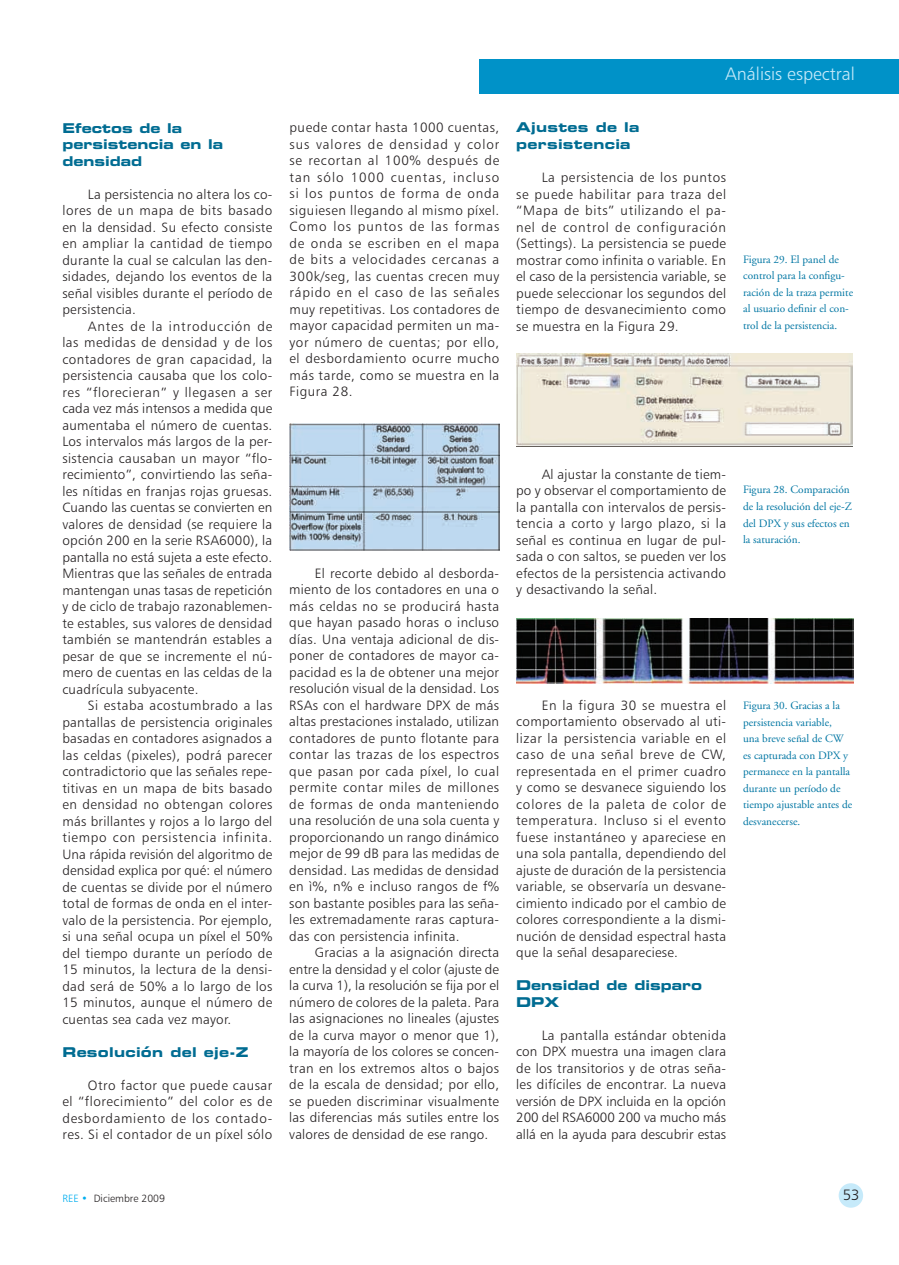
<style>
.page{position:relative;width:899px;height:1265px;background:#fff}
.page>*{position:absolute;margin:0;border:0;box-sizing:border-box;transform-origin:0 0}
.t1{font:18px "Humanist 777 BT Light B";color:#c6eafa}
.t2{font:15px "Humanist 777 BT Light B";color:#231f20}
.t3{font:13.5px/16.5px "Humanist 777 BT Light B";letter-spacing:.02em;color:#231f20;text-align:justify}
.t4{font:13.5px/16.5px "Eurostile Bold Extended Two";color:#006c92}
.t5{font:13.5px/16.5px "Eurostile Bold Extended Two";letter-spacing:.02em;color:#006c92}
.t6{font:11.25px/16.5px "Adobe Garamond";color:#0076a3}
.t7{font:10.5px "Humanist 777 BT Light B";color:#231f20}
.s1{color:#00aeef}
</style>
<div class="page">
<div style="left:479px;top:59px;width:419px;height:34px;background:#0092c8"></div>
<div style="left:838px;top:1183px;width:25px;height:24px;background:#c6eafa;border-radius:50%"></div>
<img style="left:289px;top:423px;width:210px;height:128px">
<img style="left:516px;top:353px;width:336px;height:94px">
<img style="left:517px;top:618px;width:336px;height:65px">
<p class="t4" style="left:62px;top:121px;width:162px">Efectos de la persistencia en la densidad</p>
<p class="t3" style="left:62px;top:187px;width:211px;text-indent:26px">La persistencia no altera los co&shy;lores de un mapa de bits basado en la densidad. Su efecto consiste en ampliar la cantidad de tiempo durante la cual se calculan las den&shy;sidades, dejando los eventos de la señal visibles durante el período de persistencia.</p>
<p class="t3" style="left:62px;top:319px;width:211px;text-indent:26px">Antes de la introducción de las medidas de densidad y de los contadores de gran capacidad, la persistencia causaba que los colo&shy;res “florecieran” y llegasen a ser cada vez más intensos a medida que aumentaba el número de cuentas.<br>Los intervalos más largos de la per&shy;sistencia causaban un mayor “flo&shy;recimiento”, convirtiendo las seña&shy;les nítidas en franjas rojas gruesas.<br>Cuando las cuentas se convierten en valores de densidad (se requiere la opción 200 en la serie RSA6000), la pantalla no está sujeta a este efecto.<br>Mientras que las señales de entrada mantengan unas tasas de repetición y de ciclo de trabajo razonablemen&shy;te estables, sus valores de densidad también se mantendrán estables a pesar de que se incremente el nú&shy;mero de cuentas en las celdas de la cuadrícula subyacente.</p>
<p class="t3" style="left:62px;top:698px;width:211px;text-indent:26px">Si estaba acostumbrado a las pantallas de persistencia originales basadas en contadores asignados a las celdas (pixeles), podrá parecer contradictorio que las señales repe&shy;titivas en un mapa de bits basado en densidad no obtengan colores más brillantes y rojos a lo largo del tiempo con persistencia infinita.<br>Una rápida revisión del algoritmo de densidad explica por qué: el número de cuentas se divide por el número total de formas de onda en el inter&shy;valo de la persistencia. Por ejemplo, si una señal ocupa un píxel el 50% del tiempo durante un período de 15 minutos, la lectura de la densi&shy;dad será de 50% a lo largo de los 15 minutos, aunque el número de cuentas sea cada vez mayor.</p>
<p class="t5" style="left:62px;top:1044px;width:187px">Resolución del eje-Z</p>
<p class="t3" style="left:62px;top:1077px;width:211px;text-indent:26px">Otro factor que puede causar el “florecimiento” del color es de desbordamiento de los contado&shy;res. Si el contador de un píxel sólo</p>
<h1 class="t1" style="left:725px;top:66px;width:131px">Análisis espectral</h1>
<p class="t3" style="left:289px;top:120px;width:211px">puede contar hasta 1000 cuentas, sus valores de densidad y color se recortan al 100% después de tan sólo 1000 cuentas, incluso si los puntos de forma de onda siguiesen llegando al mismo píxel.<br>Como los puntos de las formas de onda se escriben en el mapa de bits a velocidades cercanas a 300k/seg, las cuentas crecen muy rápido en el caso de las señales muy repetitivas. Los contadores de mayor capacidad permiten un ma&shy;yor número de cuentas; por ello, el desbordamiento ocurre mucho más tarde, como se muestra en la Figura 28.</p>
<p class="t5" style="left:516px;top:121px;width:125px">Ajustes de la persistencia</p>
<p class="t3" style="left:516px;top:170px;width:211px;text-indent:26px">La persistencia de los puntos se puede habilitar para traza del “Mapa de bits” utilizando el pa&shy;nel de control de configuración (Settings). La persistencia se puede mostrar como infinita o variable. En el caso de la persistencia variable, se puede seleccionar los segundos del tiempo de desvanecimiento como se muestra en la Figura 29.</p>
<p class="t6" style="left:743px;top:252px;width:111px">Figura 29. El panel de control para la configu&shy;ración de la traza permite al usuario definir el con&shy;trol de la persistencia.</p>
<p class="t3" style="left:289px;top:566px;width:211px;text-indent:26px">El recorte debido al desborda&shy;miento de los contadores en una o más celdas no se producirá hasta que hayan pasado horas o incluso días. Una ventaja adicional de dis&shy;poner de contadores de mayor ca&shy;pacidad es la de obtener una mejor resolución visual de la densidad. Los RSAs con el hardware DPX de más altas prestaciones instalado, utilizan contadores de punto flotante para contar las trazas de los espectros que pasan por cada píxel, lo cual permite contar miles de millones de formas de onda manteniendo una resolución de una sola cuenta y proporcionando un rango dinámico mejor de 99 dB para las medidas de densidad. Las medidas de densidad en ì%, n% e incluso rangos de f% son bastante posibles para las seña&shy;les extremadamente raras captura&shy;das con persistencia infinita.</p>
<p class="t3" style="left:289px;top:945px;width:211px;text-indent:26px">Gracias a la asignación directa entre la densidad y el color (ajuste de la curva 1), la resolución se fija por el número de colores de la paleta. Para las asignaciones no lineales (ajustes de la curva mayor o menor que 1), la mayoría de los colores se concen&shy;tran en los extremos altos o bajos de la escala de densidad; por ello, se pueden discriminar visualmente las diferencias más sutiles entre los valores de densidad de ese rango.</p>
<p class="t3" style="left:516px;top:467px;width:211px;text-indent:26px">Al ajustar la constante de tiem&shy;po y observar el comportamiento de la pantalla con intervalos de persis&shy;tencia a corto y largo plazo, si la señal es continua en lugar de pul&shy;sada o con saltos, se pueden ver los efectos de la persistencia activando y desactivando la señal.</p>
<p class="t3" style="left:516px;top:698px;width:211px;text-indent:26px">En la figura 30 se muestra el comportamiento observado al uti&shy;lizar la persistencia variable en el caso de una señal breve de CW, representada en el primer cuadro y como se desvanece siguiendo los colores de la paleta de color de temperatura. Incluso si el evento fuese instantáneo y apareciese en una sola pantalla, dependiendo del ajuste de duración de la persistencia variable, se observaría un desvane&shy;cimiento indicado por el cambio de colores correspondiente a la dismi&shy;nución de densidad espectral hasta que la señal desapareciese.</p>
<p class="t4" style="left:516px;top:978px;width:187px">Densidad de disparo<br>DPX</p>
<p class="t3" style="left:516px;top:1028px;width:211px;text-indent:26px">La pantalla estándar obtenida con DPX muestra una imagen clara de los transitorios y de otras seña&shy;les difíciles de encontrar. La nueva versión de DPX incluida en la opción 200 del RSA6000 200 va mucho más allá en la ayuda para descubrir estas</p>
<p class="t6" style="left:743px;top:483px;width:110px">Figura 28. Comparación de la resolución del eje-Z del DPX y sus efectos en la saturación.</p>
<p class="t6" style="left:743px;top:698px;width:111px">Figura 30. Gracias a la persistencia variable,<br>una breve señal de CW es capturada con DPX y permanece en la pantalla durante un período de tiempo ajustable antes de desvanecerse.</p>
<p class="t7" style="left:62px;top:1194px;width:104px"><span class="s1">REE •</span> Diciembre 2009</p>
<p class="t2" style="left:842px;top:1188px;width:18px">53</p>
</div>
